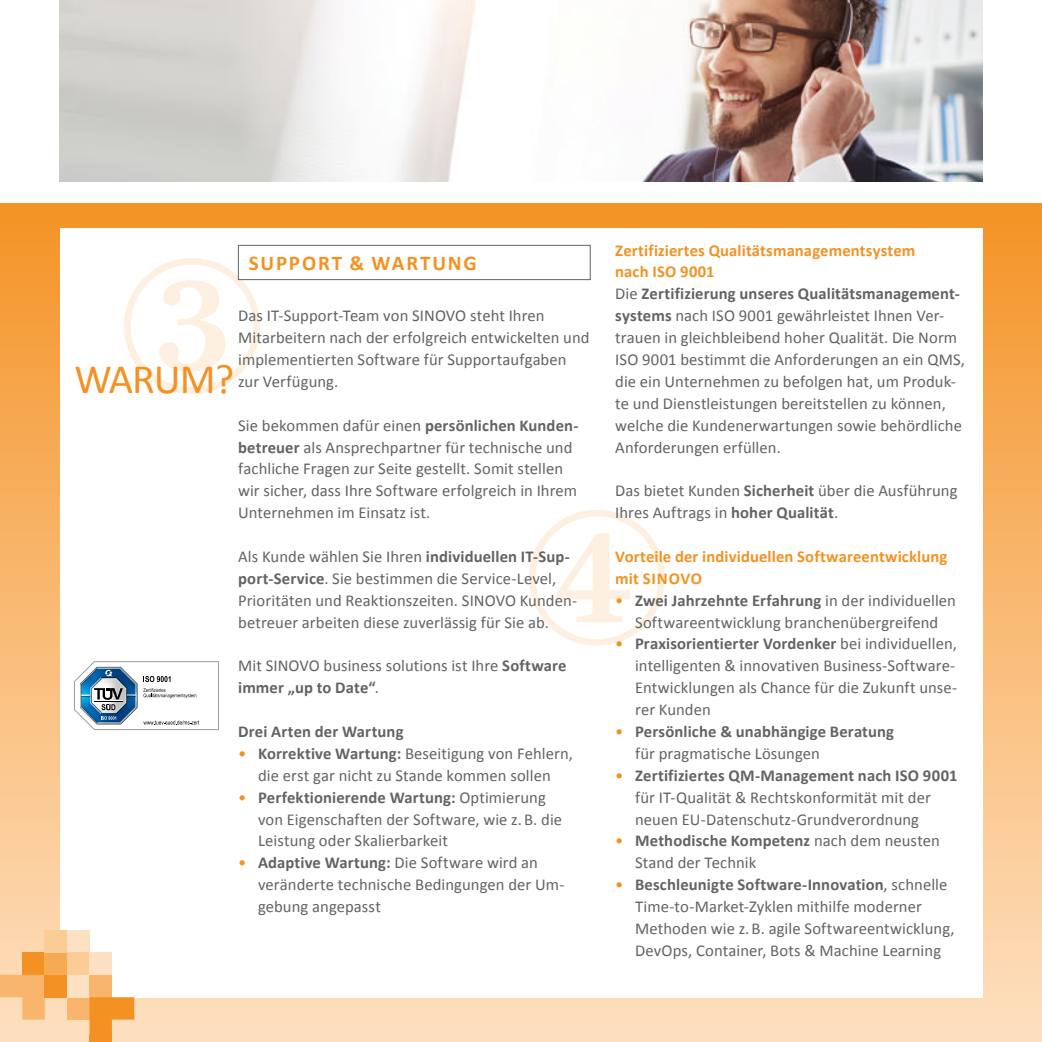
<style>
.page{position:relative;width:1042px;height:1042px;background:#fff}
.page>*{position:absolute;margin:0;border:0;box-sizing:border-box;transform-origin:0 0}
.t1{font:42px "Calibri";letter-spacing:-.025em;color:#f39223}
.t2{font:700 21px "Calibri";letter-spacing:.09em;color:#f39223}
.t3{font:16.62px/21.9px "Calibri";letter-spacing:.005em;color:#636362}
.t4{font:700 16.62px/21.9px "Calibri";letter-spacing:.005em;color:#636362}
.t5{font:700 16.62px/21.9px "Calibri";letter-spacing:.01em;color:#f39223}
.s1{font-weight:700}
.s2{color:#f39223}
.s3{font-weight:700;color:#f39223}
.s4{font-weight:400;color:#f39223}
.s5{font-weight:400}
</style>
<div class="page">
<div style="left:0;top:203px;width:1042px;height:839px;background:linear-gradient(to bottom,#f4952a,#fee1c3)"></div>
<div style="left:60px;top:228px;width:922px;height:769px;background:#fff"></div>
<svg style="left:124px;top:258px;width:136px;height:136px"></svg>
<svg style="left:529px;top:510px;width:136px;height:136px"></svg>
<img style="left:60px;top:0;width:922px;height:182px">
<div style="left:238px;top:245px;width:352px;height:35px;border:1px solid #636362"></div>
<svg style="left:74px;top:661px;width:145px;height:69px"></svg>
<div style="left:67px;top:997px;width:23px;height:22px;background:#f9b56b"></div>
<div style="left:22px;top:952px;width:23px;height:23px;background:#f39223"></div>
<div style="left:45px;top:952px;width:22px;height:23px;background:#f7aa54"></div>
<div style="left:45px;top:930px;width:22px;height:22px;background:#fccc97"></div>
<div style="left:67px;top:930px;width:23px;height:22px;background:#fee1c2"></div>
<div style="left:67px;top:952px;width:23px;height:23px;background:#fccc97"></div>
<div style="left:90px;top:952px;width:22px;height:23px;background:#fee1c2"></div>
<svg style="left:0;top:975px;width:45px;height:44px;background:#f9be7d"></svg>
<div style="left:45px;top:975px;width:22px;height:22px;background:#f39223"></div>
<div style="left:67px;top:975px;width:23px;height:22px;background:#fee1c2"></div>
<div style="left:90px;top:975px;width:22px;height:22px;background:#f9b56b"></div>
<svg style="left:89px;top:997px;width:45px;height:45px;background:#f5a54a"></svg>
<p class="t2" style="left:249px;top:253px;width:229px">SUPPORT &amp; WARTUNG</p>
<p class="t3" style="left:238px;top:305px;width:353px">Das IT-Support-Team von SINOVO steht Ihren Mitarbeitern nach der erfolgreich entwickelten und implementierten Software für Supportaufgaben zur Verfügung.</p>
<p class="t3" style="left:238px;top:415px;width:342px">Sie bekommen dafür einen <span class="s1">persönlichen Kunden&shy;betreuer</span> als Ansprechpartner für technische und fachliche Fragen zur Seite gestellt. Somit stellen wir sicher, dass Ihre Software erfolgreich in Ihrem Unternehmen im Einsatz ist.</p>
<p class="t3" style="left:238px;top:546px;width:340px">Als Kunde wählen Sie Ihren <span class="s1">individuellen IT-Sup&shy;port-Service</span>. Sie bestimmen die Service-Level, Prioritäten und Reaktionszeiten. SINOVO Kunden&shy;betreuer arbeiten diese zuverlässig für Sie ab.</p>
<p class="t3" style="left:238px;top:655px;width:330px">Mit SINOVO business solutions ist Ihre <span class="s1">Software immer „up to Date“</span>.</p>
<p class="t4" style="left:238px;top:721px;width:167px">Drei Arten der Wartung</p>
<p class="t3" style="left:238px;top:743px;width:336px;text-align:center"><span class="s2">•</span> <span class="s1">Korrektive Wartung:</span> Beseitigung von Fehlern, die erst gar nicht zu Stande kommen sollen</p>
<p class="t3" style="left:258px;top:786px;width:306px;text-indent:-20px"><span class="s2">•</span> <span class="s1">Perfektionierende Wartung:</span> Optimierung von Eigenschaften der Software, wie z. B. die<br>Leistung oder Skalierbarkeit</p>
<p class="t3" style="left:258px;top:852px;width:308px;text-indent:-20px"><span class="s2">•</span> <span class="s1">Adaptive Wartung:</span> Die Software wird an veränderte technische Bedingungen der Um&shy;gebung angepasst</p>
<h1 class="t1" style="left:74px;top:360px;width:161px">WARUM?</h1>
<p class="t3" style="left:615px;top:240px;width:351px"><span class="s3">Zertifiziertes Qualitätsmanagementsystem<br>nach ISO 9001<br></span>Die <span class="s1">Zertifizierung unseres Qualitätsmanagement&shy;systems</span> nach ISO 9001 gewährleistet Ihnen Ver&shy;trauen in gleichbleibend hoher Qualität. Die Norm ISO 9001 bestimmt die Anforderungen an ein QMS, die ein Unternehmen zu befolgen hat, um Produk&shy;te und Dienstleistungen bereitstellen zu können, welche die Kundenerwartungen sowie behördliche Anforderungen erfüllen.</p>
<p class="t3" style="left:615px;top:480px;width:344px">Das bietet Kunden <span class="s1">Sicherheit</span> über die Ausführung<br>Ihres Auftrags in <span class="s1">hoher Qualität</span>.</p>
<p class="t5" style="left:615px;top:546px;width:334px">Vorteile der individuellen Softwareentwicklung mit SINOVO</p>
<p class="t3" style="left:615px;top:590px;width:342px;text-align:center"><span class="s2">•</span> <span class="s1">Zwei Jahrzehnte Erfahrung</span> in der individuellen<br>Softwareentwicklung branchenübergreifen d</p>
<p class="t3" style="left:635px;top:633px;width:324px;text-align:justify;text-indent:-20px"><span class="s2">•</span> <span class="s1">Praxisorientierter Vordenker</span> bei individuellen, intelligenten &amp; innovativen Business-Software-Entwicklungen als Chance für die Zukunft unse&shy;rer Kunden</p>
<p class="t4" style="left:635px;top:721px;width:261px;text-indent:-20px"><span class="s4">•</span> Persönliche &amp; unabhängige Beratung <span class="s5">für pragmatische Lösungen</span></p>
<p class="t3" style="left:635px;top:765px;width:324px;text-indent:-20px"><span class="s2">•</span> <span class="s1">Zertifiziertes QM-Management nach ISO 9001 </span>für IT-Qualität &amp; Rechtskonformität mit der neuen EU-Datenschutz-Grundverordnung</p>
<p class="t3" style="left:635px;top:830px;width:306px;text-indent:-20px"><span class="s2">•</span> <span class="s1">Methodische Kompetenz</span> nach dem neusten<br>Stand der Technik</p>
<p class="t3" style="left:635px;top:874px;width:321px;text-indent:-20px"><span class="s2">•</span> <span class="s1">Beschleunigte Software-Innovation</span>, schnelle Time-to-Market-Zyklen mithilfe moderner Methoden wie z. B. agile Softwareentwicklung, DevOps, Container, Bots &amp; Machine Learning</p>
</div>
